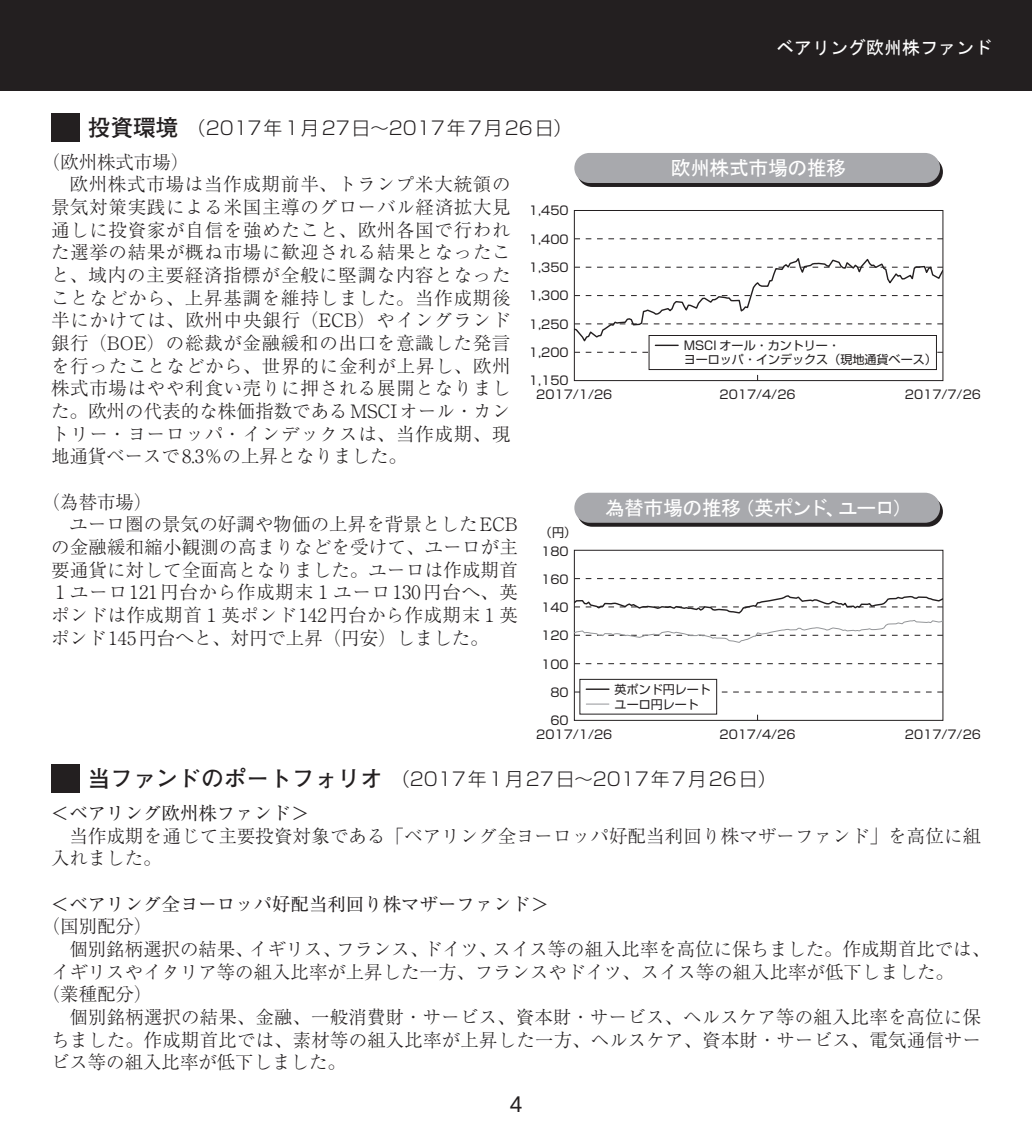
<style>
.page{position:relative;width:1032px;height:1134px;background:#fff}
.page>*{position:absolute;margin:0;border:0;box-sizing:border-box;transform-origin:0 0}
.t1{font:20px "MS Gothic";letter-spacing:-.03em;color:#fff}
.t2{font:19.8px "UD Shin Go Pro";color:#231f20}
.t3{font:300 18.4px/22.6px "Ryumin Pr 6 N";letter-spacing:.01em;color:#231f20}
.t4{font:300 18.4px "Ryumin Pr 6 N";letter-spacing:.045em;color:#231f20}
.t5{font:300 18.4px "Ryumin Pr 6 N";letter-spacing:.04em;color:#231f20}
.t6{font:300 18.4px "Shin Go Pr 6 N";letter-spacing:.125em;color:#231f20}
.t7{font:300 18.4px "Ryumin Pr 6 N";letter-spacing:.05em;color:#231f20}
.t8{font:18.4px "Ryumin Pr 6 N";color:#231f20}
.t9{font:18px "MS Gothic";color:#fff}
.t10{font:12px/14.2px "Shin Go Pr 6 N";color:#231f20}
.s1{font-family:"Futo Go B101 Pr 6 N";font-weight:700;font-size:22.6px}
</style>
<div class="page">
<div style="left:51px;top:113px;width:28px;height:29px;background:#231f20"></div>
<div style="left:51px;top:764px;width:28px;height:29px;background:#231f20"></div>
<svg style="left:576px;top:352px;width:365px;height:1px"></svg>
<svg style="left:576px;top:238px;width:365px;height:1px"></svg>
<div style="left:574px;top:210px;width:369px;height:171px;border:1px solid #231f20"></div>
<div style="left:649px;top:335px;width:287px;height:35px;background:#fff"></div>
<div style="left:649px;top:335px;width:288px;height:35px;border:1px solid #231f20"></div>
<svg style="left:574px;top:255px;width:369px;height:91px"></svg>
<svg style="left:574px;top:153px;width:369px;height:34px;background:#9a9a9e"></svg>
<svg style="left:576px;top:692px;width:365px;height:1px"></svg>
<svg style="left:576px;top:663px;width:365px;height:1px"></svg>
<svg style="left:576px;top:578px;width:365px;height:1px"></svg>
<div style="left:574px;top:550px;width:369px;height:171px;border:1px solid #231f20"></div>
<svg style="left:574px;top:594px;width:369px;height:49px"></svg>
<div style="left:580px;top:679px;width:137px;height:35px;background:#fff"></div>
<div style="left:579px;top:679px;width:138px;height:35px;border:1px solid #231f20"></div>
<hr style="left:586px;top:688px;width:23px;height:2px;background:#231f20">
<svg style="left:586px;top:704px;width:23px;height:1px"></svg>
<svg style="left:574px;top:493px;width:369px;height:34px;background:#9a9b9e"></svg>
<div style="left:0;top:0;width:1032px;height:91px;background:#231f20"></div>
<p class="t9" style="left:776px;top:39px;width:217px">ベアリング欧州株ファンド</p>
<p class="t6" style="left:88px;top:112px;width:486px"><span class="s1">投資環境</span>（2017年1月27日～2017年7月26日）</p>
<p class="t3" style="left:42px;top:150px;width:149px">（欧州株式市場）</p>
<p class="t4" style="left:69px;top:170px;width:443px">欧州株式市場は当作成期前半、トランプ米大統領の</p>
<p class="t5" style="left:51px;top:193px;width:461px">景気対策実践による米国主導のグローバル経済拡大見</p>
<p class="t4" style="left:51px;top:215px;width:461px">通しに投資家が自信を強めたこと、欧州各国で行われ</p>
<p class="t5" style="left:51px;top:238px;width:461px">た選挙の結果が概ね市場に歓迎される結果となったこ</p>
<p class="t4" style="left:51px;top:261px;width:461px">と、域内の主要経済指標が全般に堅調な内容となった</p>
<p class="t4" style="left:51px;top:283px;width:461px">ことなどから、上昇基調を維持しました。当作成期後</p>
<p class="t7" style="left:51px;top:306px;width:461px">半にかけては、欧州中央銀行（ECB）やイングランド</p>
<p class="t5" style="left:51px;top:329px;width:461px">銀行（BOE）の総裁が金融緩和の出口を意識した発言</p>
<p class="t4" style="left:51px;top:351px;width:461px">を行ったことなどから、世界的に金利が上昇し、欧州</p>
<p class="t5" style="left:51px;top:374px;width:461px">株式市場はやや利食い売りに押される展開となりまし</p>
<p class="t3" style="left:51px;top:399px;width:461px">た。欧州の代表的な株価指数であるMSCIオール・カン</p>
<p class="t7" style="left:51px;top:419px;width:461px">トリー・ヨーロッパ・インデックスは、当作成期、現</p>
<p class="t3" style="left:51px;top:444px;width:357px">地通貨ベースで8.3％の上昇となりました。</p>
<p class="t3" style="left:42px;top:489px;width:112px">（為替市場）</p>
<p class="t3" style="left:69px;top:512px;width:450px">ユーロ圏の景気の好調や物価の上昇を背景としたECB</p>
<p class="t3" style="left:51px;top:535px;width:468px">の金融緩和縮小観測の高まりなどを受けて、ユーロが主</p>
<p class="t3" style="left:51px;top:557px;width:468px">要通貨に対して全面高となりました。ユーロは作成期首</p>
<p class="t4" style="left:51px;top:578px;width:468px">1 ユーロ121円台から作成期末1 ユーロ130円台へ、英</p>
<p class="t3" style="left:51px;top:603px;width:468px">ポンドは作成期首1 英ポンド142円台から作成期末1 英</p>
<p class="t3" style="left:51px;top:625px;width:439px">ポンド145円台へと、対円で上昇（円安）しました。</p>
<p class="t1" style="left:671px;top:158px;width:177px">欧州株式市場の推移</p>
<p class="t10" style="left:529px;top:203px;width:41px">1,450</p>
<p class="t10" style="left:529px;top:231px;width:41px">1,400</p>
<p class="t10" style="left:529px;top:259px;width:41px">1,350</p>
<p class="t10" style="left:529px;top:288px;width:41px">1,300</p>
<p class="t10" style="left:529px;top:316px;width:41px">1,250</p>
<p class="t10" style="left:684px;top:338px;width:254px">MSCI オール・カントリー・<br>ヨーロッパ・インデックス（現地通貨ベース）</p>
<p class="t10" style="left:529px;top:344px;width:41px">1,200</p>
<p class="t10" style="left:529px;top:373px;width:41px">1,150</p>
<p class="t10" style="left:536px;top:386px;width:78px">2017/1/26</p>
<p class="t10" style="left:719px;top:386px;width:78px">2017/4/26</p>
<p class="t10" style="left:905px;top:386px;width:78px">2017/7/26</p>
<p class="t1" style="left:605px;top:498px;width:309px">為替市場の推移（英ポンド、ユーロ）</p>
<p class="t10" style="left:540px;top:525px;width:38px">（円）</p>
<p class="t10" style="left:541px;top:543px;width:29px">180</p>
<p class="t10" style="left:541px;top:571px;width:29px">160</p>
<p class="t10" style="left:541px;top:599px;width:29px">140</p>
<p class="t10" style="left:541px;top:628px;width:29px">120</p>
<p class="t10" style="left:541px;top:656px;width:29px">100</p>
<p class="t10" style="left:550px;top:684px;width:20px">80</p>
<p class="t10" style="left:550px;top:712px;width:20px">60</p>
<p class="t10" style="left:615px;top:681px;width:98px;line-height:14.8px">英ポンド円レートユーロ円レート</p>
<p class="t10" style="left:536px;top:726px;width:78px">2017/1/26</p>
<p class="t10" style="left:719px;top:726px;width:78px">2017/4/26</p>
<p class="t10" style="left:905px;top:726px;width:78px">2017/7/26</p>
<p class="t6" style="left:88px;top:764px;width:690px"><span class="s1">当ファンドのポートフォリオ</span>（2017年1月27日～2017年7月26日）</p>
<p class="t8" style="left:51px;top:799px;width:259px">＜ベアリング欧州株ファンド＞</p>
<p class="t3" style="left:51px;top:823px;width:931px;text-indent:18px">当作成期を通じて主要投資対象である「ベアリング全ヨーロッパ好配当利回り株マザーファンド」を高位に組入れました。</p>
<p class="t8" style="left:51px;top:889px;width:499px">＜ベアリング全ヨーロッパ好配当利回り株マザーファンド＞</p>
<p class="t3" style="left:42px;top:914px;width:112px">（国別配分）</p>
<p class="t3" style="left:69px;top:937px;width:922px">個別銘柄選択の結果、イギリス、フランス、ドイツ、スイス等の組入比率を高位に保ちました。作成期首比では、</p>
<p class="t3" style="left:51px;top:959px;width:904px">イギリスやイタリア等の組入比率が上昇した一方、フランスやドイツ、スイス等の組入比率が低下しました。</p>
<p class="t3" style="left:42px;top:982px;width:112px">（業種配分）</p>
<p class="t3" style="left:69px;top:1005px;width:913px">個別銘柄選択の結果、金融、一般消費財・サービス、資本財・サービス、ヘルスケア等の組入比率を高位に保</p>
<p class="t3" style="left:51px;top:1027px;width:931px">ちました。作成期首比では、素材等の組入比率が上昇した一方、ヘルスケア、資本財・サービス、電気通信サー</p>
<p class="t3" style="left:51px;top:1050px;width:296px">ビス等の組入比率が低下しました。</p>
<p class="t2" style="left:509px;top:1088px;width:15px">4</p>
</div>
